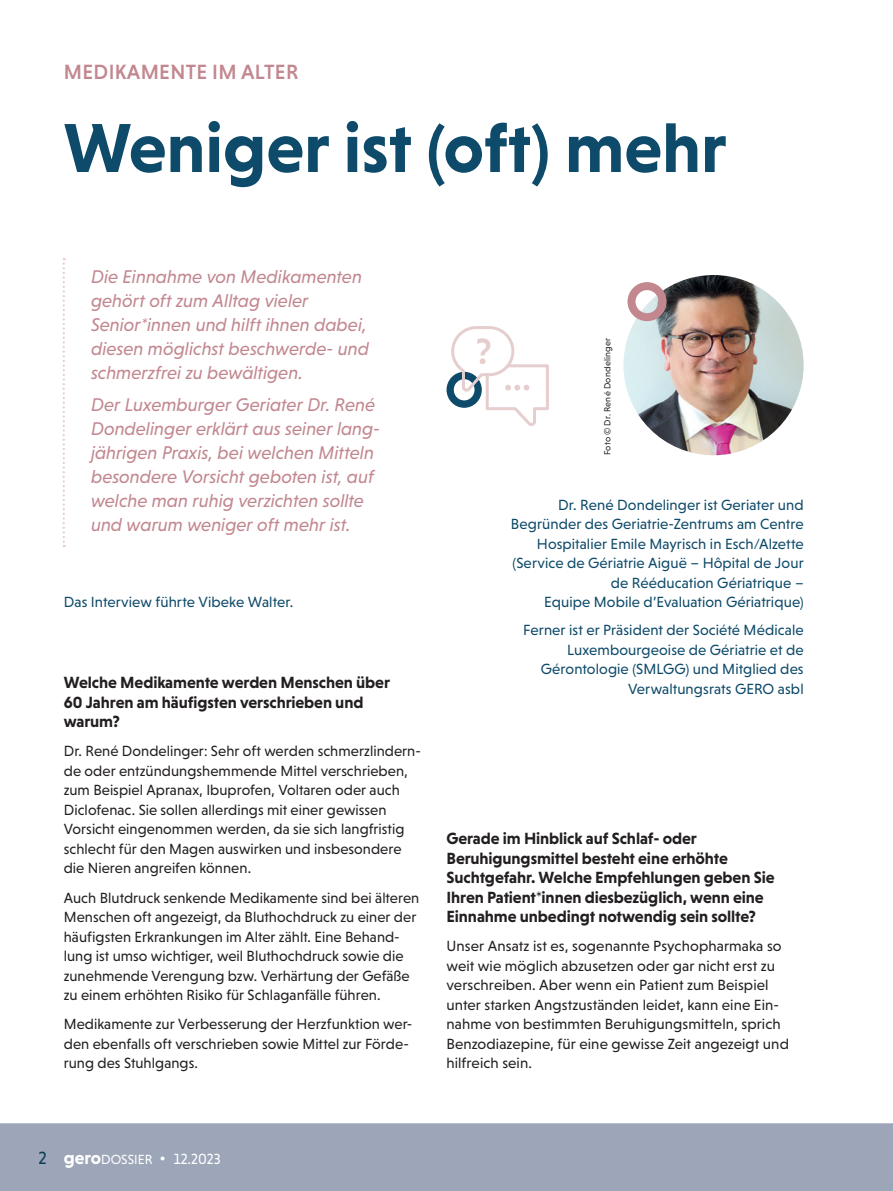
<style>
.page{position:relative;width:893px;height:1191px;background:#fff}
.page>*{position:absolute;margin:0;border:0;box-sizing:border-box;transform-origin:0 0}
.t1{font:700 70.5px "Niveau Grotesk";color:#0e4a69}
.t2{font:500 21px "Niveau Grotesk";letter-spacing:.015em;color:#c2878f}
.t3{font:italic 18.75px/24px "Niveau Grotesk";letter-spacing:-.005em;color:#c2878f}
.t4{font:700 16.5px/19.5px "Niveau Grotesk";letter-spacing:-.005em;color:#231f20}
.t5{font:15px/19.5px "Niveau Grotesk";letter-spacing:.005em;color:#231f20}
.t6{font:15px/19.5px "Niveau Grotesk";letter-spacing:.005em;color:#0e4a69;text-align:right}
.t7{font:13.5px "Niveau Grotesk";color:#fff}
.t8{font:9px "Niveau Grotesk";letter-spacing:.025em;color:#231f20}
.s1{font-size:18px;color:#0d3d57}
.s2{font-weight:700;font-size:18px}
.s3{font-weight:900;font-size:18px}
.s4{font-size:15px}
</style>
<div class="page">
<img style="left:623px;top:275px;width:181px;height:180px;border-radius:90px">
<svg style="left:627px;top:282px;width:40px;height:39px"></svg>
<svg style="left:447px;top:326px;width:102px;height:99px"></svg>
<svg style="left:63px;top:258px;width:2px;height:289px"></svg>
<div style="left:0;top:1123px;width:893px;height:68px;background:#9ca6b8"></div>
<div style="left:39px;top:1151px;width:7px;height:12px;background:#9ca6b8"></div>
<h2 class="t2" style="left:64px;top:60px;width:236px">MEDIKAMENTE IM ALTER</h2>
<h1 class="t1" style="left:64px;top:107px;width:664px">Weniger ist (oft) mehr</h1>
<p class="t3" style="left:91px;top:264px;width:280px">Die Einnahme von Medikamenten gehört oft zum Alltag vieler<br>Senior*innen und hilft ihnen dabei, diesen möglichst beschwerde- und schmerzfrei zu bewältigen.</p>
<p class="t3" style="left:91px;top:393px;width:291px">Der Luxemburger Geriater Dr. René Dondelinger erklärt aus seiner lang&shy;jährigen Praxis, bei welchen Mitteln besondere Vorsicht geboten ist, auf welche man ruhig verzichten sollte und warum weniger oft mehr ist.</p>
<p class="t6" style="left:64px;top:592px;width:231px">Das Interview führte Vibeke Walter.</p>
<p class="t4" style="left:64px;top:672px;width:328px">Welche Medikamente werden Menschen über<br>60 Jahren am häufigsten verschrieben und warum?</p>
<p class="t5" style="left:64px;top:741px;width:359px">Dr. René Dondelinger: Sehr oft werden schmerzlindern&shy;de oder entzündungshemmende Mittel verschrieben, zum Beispiel Apranax, Ibuprofen, Voltaren oder auch Diclofenac. Sie sollen allerdings mit einer gewissen Vorsicht eingenommen werden, da sie sich langfristig schlecht für den Magen auswirken und insbesondere die Nieren angreifen können.</p>
<p class="t5" style="left:64px;top:887px;width:357px">Auch Blutdruck senkende Medikamente sind bei älteren Menschen oft angezeigt, da Bluthochdruck zu einer der häufigsten Erkrankungen im Alter zählt. Eine Behand&shy;lung ist umso wichtiger, weil Bluthochdruck sowie die zunehmende Verengung bzw. Verhärtung der Gefäße zu einem erhöhten Risiko für Schlaganfälle führen.</p>
<p class="t5" style="left:64px;top:1014px;width:350px">Medikamente zur Verbesserung der Herzfunktion wer&shy;den ebenfalls oft verschrieben sowie Mittel zur Förde&shy;rung des Stuhlgangs.</p>
<p class="t8" style="left:602px;top:455px;width:119px;rotate:-90deg">Foto © Dr. René Dondelinger</p>
<p class="t6" style="left:511px;top:495px;width:294px">Dr. René Dondelinger ist Geriater und Begründer des Geriatrie-Zentrums am Centre Hospitalier Emile Mayrisch in Esch/Alzette (Service de Gériatrie Aiguë – Hôpital de Jour de Rééducation Gériatrique –<br>Equipe Mobile d’Evaluation Gériatrique)</p>
<p class="t6" style="left:523px;top:620px;width:282px">Ferner ist er Präsident der Société Médicale Luxembourgeoise de Gériatrie et de Gérontologie (SMLGG) und Mitglied des Verwaltungsrats GERO asbl</p>
<p class="t4" style="left:446px;top:828px;width:330px">Gerade im Hinblick auf Schlaf- oder Beruhigungsmittel besteht eine erhöhte Suchtgefahr. Welche Empfehlungen geben Sie Ihren Patient*innen diesbezüglich, wenn eine Einnahme unbedingt notwendig sein sollte?</p>
<p class="t5" style="left:446px;top:936px;width:344px">Unser Ansatz ist es, sogenannte Psychopharmaka so weit wie möglich abzusetzen oder gar nicht erst zu verschreiben. Aber wenn ein Patient zum Beispiel unter starken Angstzuständen leidet, kann eine Ein&shy;nahme von bestimmten Beruhigungsmitteln, sprich Benzodiazepine, für eine gewisse Zeit angezeigt und hilfreich sein.</p>
<p class="t7" style="left:38px;top:1151px;width:184px"><span class="s1">2</span> <span class="s2">gero</span>DOSSIER <span class="s3">·</span> <span class="s4">12.2023</span></p>
</div>
